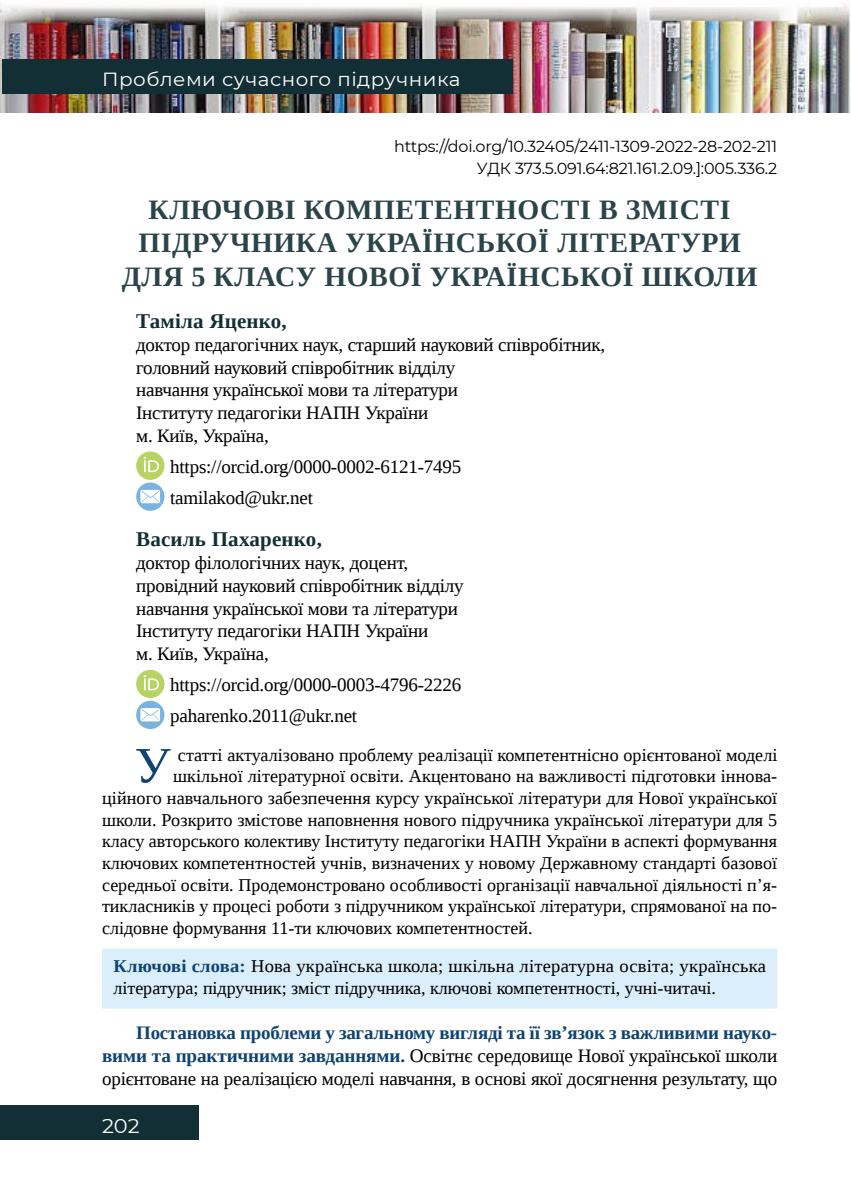
<style>
.page{position:relative;width:851px;height:1191px;background:#fff}
.page>*{position:absolute;margin:0;border:0;box-sizing:border-box;transform-origin:0 0}
.t1{font:51px "Liberation Serif";color:#0f4372}
.t2{font:700 28px/33.6px "Liberation Serif";letter-spacing:.02em;color:#2a4449;text-align:center}
.t3{font:700 21px "Liberation Serif";letter-spacing:.01em;color:#122f35}
.t4{font:20px "Montserrat";color:#fff;scale:1.05 1}
.t5{font:19px/22.8px "Liberation Serif";letter-spacing:-.01em;color:#000}
.t6{font:19px "Montserrat";letter-spacing:.025em;color:#fff;scale:1.05 1}
.t7{font:18px/21.6px "Liberation Serif";color:#000}
.t8{font:16px/22px "Montserrat";letter-spacing:-.01em;color:#000;text-align:right}
.s1{font-weight:700;color:#0f4372}
</style>
<div class="page">
<img style="left:0;top:4px;width:850px;height:109px">
<div style="left:2px;top:60px;width:510px;height:34px;background:#122f35"></div>
<div style="left:0;top:1106px;width:198px;height:34px;background:#122f35"></div>
<div style="left:102px;top:948px;width:675px;height:60px;background:#daeffb"></div>
<svg style="left:136px;top:451px;width:28px;height:29px"></svg>
<svg style="left:144px;top:457px;width:15px;height:15px"></svg>
<svg style="left:136px;top:482px;width:28px;height:29px"></svg>
<svg style="left:136px;top:670px;width:28px;height:28px"></svg>
<svg style="left:144px;top:675px;width:15px;height:15px"></svg>
<svg style="left:136px;top:700px;width:28px;height:29px"></svg>
<p class="t6" style="left:102px;top:66px;width:343px">Проблеми сучасного підручника</p>
<p class="t8" style="left:394px;top:134px;width:384px">https://doi.org/10.32405/2411-1309-2022-28-202-211<br>УДК 373.5.091.64:821.161.2.09.]:005.336.2</p>
<h2 class="t2" style="left:122px;top:192px;width:637px">КЛЮЧОВІ КОМПЕТЕНТНОСТІ В ЗМІСТІ<br>ПІДРУЧНИКА УКРАЇНСЬКОЇ ЛІТЕРАТУРИ<br>ДЛЯ 5 КЛАСУ НОВОЇ УКРАЇНСЬКОЇ ШКОЛИ</h2>
<p class="t3" style="left:136px;top:307px;width:152px">Таміла Яценко,</p>
<p class="t5" style="left:136px;top:333px;width:470px">доктор педагогічних наук, старший науковий співробітник, головний науковий співробітник відділу<br>навчання української мови та літератури<br>Інституту педагогіки НАПН України<br>м. Київ, Україна,</p>
<p class="t5" style="left:170px;top:451px;width:293px;line-height:31px">https://orcid.org/0000-0002-6121-7495 tamilakod@ukr.net</p>
<p class="t3" style="left:136px;top:525px;width:187px">Василь Пахаренко,</p>
<p class="t5" style="left:136px;top:551px;width:329px">доктор філологічних наук, доцент, провідний науковий співробітник відділу навчання української мови та літератури Інституту педагогіки НАПН України<br>м. Київ, Україна,</p>
<p class="t5" style="left:170px;top:669px;width:293px;line-height:31px">https://orcid.org/0000-0003-4796-2226 paharenko.2011@ukr.net</p>
<h1 class="t1" style="left:134px;top:732px;width:38px">У</h1>
<p class="t7" style="left:178px;top:744px;width:601px">статті актуалізовано проблему реалізації компетентнісно орієнтованої моделі</p>
<p class="t7" style="left:173px;top:765px;width:605px">шкільної літературної освіти. Акцентовано на важливості підготовки іннова-</p>
<p class="t7" style="left:102px;top:787px;width:676px">ційного навчального забезпечення курсу української літератури для Нової української</p>
<p class="t7" style="left:102px;top:808px;width:676px">школи. Розкрито змістове наповнення нового підручника української літератури для 5</p>
<p class="t7" style="left:102px;top:830px;width:676px">класу авторського колективу Інституту педагогіки НАПН України в аспекті формування</p>
<p class="t7" style="left:102px;top:852px;width:676px">ключових компетентностей учнів, визначених у новому Державному стандарті базової</p>
<p class="t7" style="left:102px;top:873px;width:676px">середньої освіти. Продемонстровано особливості організації навчальної діяльності п’я-</p>
<p class="t7" style="left:102px;top:895px;width:676px">тикласників у процесі роботи з підручником української літератури, спрямованої на по-</p>
<p class="t7" style="left:102px;top:916px;width:432px">слідовне формування 11-ти ключових компетентностей.</p>
<p class="t7" style="left:113px;top:955px;width:654px"><span class="s1">Ключові слова:</span> Нова українська школа; шкільна літературна освіта; українська література; підручник; зміст підручника, ключові компетентності, учні-читачі.</p>
<p class="t5" style="left:102px;top:1021px;width:676px;text-align:justify;text-indent:34px"><span class="s1">Постановка проблеми у загальному вигляді та її зв’язок з важливими науко&shy;вими та практичними завданнями.</span> Освітнє середовище Нової української школи орієнтоване на реалізацією моделі навчання, в основі якої досягнення результату, що</p>
<p class="t4" style="left:102px;top:1111px;width:37px">202</p>
</div>
